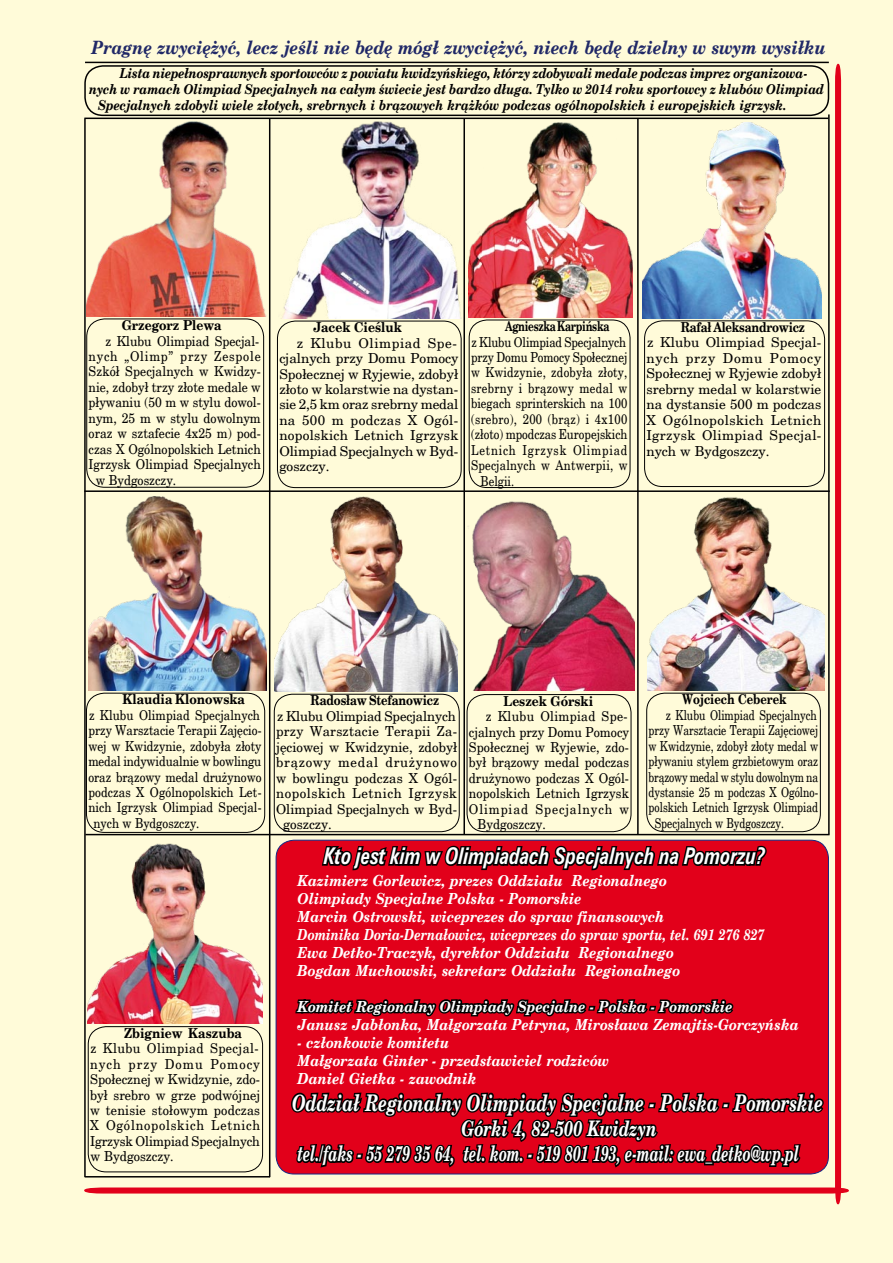
<style>
.page{position:relative;width:893px;height:1263px;background:#fffbd9}
.page>*{position:absolute;margin:0;border:0;box-sizing:border-box;transform-origin:0 0}
.t1{font:italic 700 22.5px "New Brunswick";color:#fff;scale:.73 1}
.t2{font:italic 700 21px/25.2px "New Brunswick";color:#fff;scale:.75 1}
.t3{font:italic 700 21px "Zurich PL";color:#fff;scale:.75 1}
.t4{font:italic 700 18px "New Brunswick";color:#202867;scale:.9 1}
.t5{font:italic 700 15px/18px "New Brunswick";color:#fff;scale:.9 1}
.t6{font:13.5px/15.5px "New Brunswick";color:#000;text-align:justify}
.t7{font:italic 700 13.5px "New Brunswick";color:#000;scale:.87 1}
.t8{font:13.5px "New Brunswick";color:#000;scale:.9 1}
.t9{font:13.5px "New Brunswick";color:#000;scale:.86 1}
.t10{font:13.5px "New Brunswick";color:#000;scale:.77 1}
.t11{font:13.5px/15.5px "New Brunswick";color:#000;text-align:justify;scale:.93 1}
.t12{font:13.5px "New Brunswick";color:#000;scale:.91 1}
.t13{font:13.5px "New Brunswick";color:#000;scale:.84 1}
.t14{font:700 13.5px "New Brunswick";color:#000;scale:.9 1}
.t15{font:13.5px "New Brunswick";letter-spacing:.02em;color:#000;scale:.84 1}
.t16{font:13.5px "New Brunswick";color:#000;scale:.8 1}
.t17{font:13.5px "New Brunswick";letter-spacing:.04em;color:#000}
.t18{font:13.5px "New Brunswick";letter-spacing:.025em;color:#000;scale:.84 1}
.t19{font:13.5px "New Brunswick";letter-spacing:.06em;color:#000;scale:.9 1}
.t20{font:13.5px "New Brunswick";letter-spacing:.07em;color:#000;scale:.84 1}
.t21{font:13.5px "New Brunswick";letter-spacing:.055em;color:#000}
.t22{font:13.5px "New Brunswick";letter-spacing:.03em;color:#000;scale:.84 1}
.t23{font:13.5px "New Brunswick";letter-spacing:.075em;color:#000;scale:.91 1}
.t24{font:700 13.5px "New Brunswick";color:#000;scale:.84 1}
.t25{font:700 13.5px "New Brunswick";letter-spacing:-.02em;color:#000;scale:.84 1}
.t26{font:13.5px "New Brunswick";letter-spacing:.025em;color:#000;scale:.9 1}
.t27{font:700 13.5px "New Brunswick";letter-spacing:-.025em;color:#000;scale:.74 1}
.t28{font:700 13.5px "New Brunswick";color:#000;scale:.83 1}
</style>
<div class="page">
<hr style="left:85px;top:62px;width:744px;height:1px;background:#000">
<img style="left:84px;top:65px;width:765px;height:1140px">
<hr style="left:85px;top:1176px;width:185px;height:1px;background:#000">
<h3 class="t4" style="left:91px;top:36px;width:818px">Pragnę zwyciężyć, lecz jeśli nie będę mógł zwyciężyć, niech będę dzielny w swym wysiłku</h3>
<p class="t7" style="left:120px;top:65px;width:792px">Lista niepełnosprawnych sportowców z powiatu kwidzyńskiego, którzy zdobywali medale podczas imprez organizowa-</p>
<p class="t7" style="left:89px;top:81px;width:846px">nych w ramach Olimpiad Specjalnych na całym świecie jest bardzo długa. Tylko w 2014 roku sportowcy z klubów Olimpiad</p>
<p class="t7" style="left:98px;top:97px;width:793px">Specjalnych zdobyli wiele złotych, srebrnych i brązowych krążków podczas ogólnopolskich i europejskich igrzysk.</p>
<p class="t14" style="left:122px;top:317px;width:113px">Grzegorz Plewa</p>
<p class="t8" style="left:106px;top:332px;width:172px">z Klubu Olimpiad Specjal-</p>
<p class="t19" style="left:89px;top:348px;width:193px">nych „Olimp” przy Zespole</p>
<p class="t8" style="left:89px;top:363px;width:193px">Szkół Specjalnych w Kwidzy-</p>
<p class="t8" style="left:89px;top:379px;width:193px">nie, zdobył trzy złote medale w</p>
<p class="t8" style="left:89px;top:394px;width:193px">pływaniu (50 m w stylu dowol-</p>
<p class="t8" style="left:89px;top:409px;width:193px">nym, 25 m w stylu dowolnym</p>
<p class="t8" style="left:89px;top:425px;width:193px">oraz w sztafecie 4x25 m) pod-</p>
<p class="t8" style="left:89px;top:440px;width:193px">czas X Ogólnopolskich Letnich</p>
<p class="t8" style="left:89px;top:456px;width:193px">Igrzysk Olimpiad Specjalnych</p>
<p class="t8" style="left:96px;top:471px;width:91px">w Bydgoszczy.</p>
<p class="t14" style="left:313px;top:319px;width:100px">Jacek Cieśluk</p>
<p class="t6" style="left:279px;top:335px;width:181px;text-indent:17px">z Klubu Olimpiad Spe&shy;cjalnych przy Domu Pomocy Społecznej w Ryjewie, zdobył złoto w kolarstwie na dystan&shy;sie 2,5 km oraz srebrny medal na 500 m podczas X Ogól&shy;nopolskich Letnich Igrzysk Olimpiad Specjalnych w Byd&shy;goszczy.</p>
<p class="t27" style="left:505px;top:318px;width:143px">Agnieszka Karpińska</p>
<p class="t13" style="left:471px;top:333px;width:186px">z Klubu Olimpiad Specjalnych</p>
<p class="t13" style="left:471px;top:349px;width:188px">przy Domu Pomocy Społecznej</p>
<p class="t15" style="left:471px;top:364px;width:188px">w Kwidzynie, zdobyła złoty,</p>
<p class="t22" style="left:471px;top:380px;width:188px">srebrny i brązowy medal w</p>
<p class="t13" style="left:471px;top:395px;width:188px">biegach sprinterskich na 100</p>
<p class="t18" style="left:471px;top:411px;width:188px">(srebro), 200 (brąz) i 4x100</p>
<p class="t13" style="left:471px;top:426px;width:188px">(złoto) mpodczas Europejskich</p>
<p class="t20" style="left:471px;top:441px;width:188px">Letnich Igrzysk Olimpiad</p>
<p class="t15" style="left:471px;top:457px;width:188px">Specjalnych w Antwerpii, w</p>
<p class="t13" style="left:480px;top:472px;width:42px">Belgii.</p>
<p class="t25" style="left:681px;top:319px;width:149px">Rafał Aleksandrowicz</p>
<p class="t6" style="left:646px;top:334px;width:176px">z Klubu Olimpiad Specjal&shy;nych przy Domu Pomocy Społecznej w Ryjewie zdobył srebrny medal w kolarstwie na dystansie 500 m podczas X Ogólnopolskich Letnich Igrzysk Olimpiad Specjal&shy;nych w Bydgoszczy.</p>
<p class="t14" style="left:123px;top:691px;width:138px">Klaudia Klonowska</p>
<p class="t9" style="left:89px;top:706px;width:200px">z Klubu Olimpiad Specjalnych</p>
<p class="t9" style="left:88px;top:722px;width:203px">przy Warsztacie Terapii Zajęcio-</p>
<p class="t9" style="left:88px;top:737px;width:203px">wej w Kwidzynie, zdobyła złoty</p>
<p class="t9" style="left:88px;top:753px;width:203px">medal indywidualnie w bowlingu</p>
<p class="t9" style="left:88px;top:768px;width:203px">oraz brązowy medal drużynowo</p>
<p class="t9" style="left:88px;top:784px;width:203px">podczas X Ogólnopolskich Let-</p>
<p class="t9" style="left:88px;top:799px;width:203px">nich Igrzysk Olimpiad Specjal-</p>
<p class="t9" style="left:94px;top:815px;width:125px">nych w Bydgoszczy.</p>
<p class="t14" style="left:124px;top:1024px;width:133px">Zbigniew Kaszuba</p>
<p class="t11" style="left:90px;top:1040px;width:184px">z Klubu Olimpiad Specjal&shy;nych przy Domu Pomocy Społecznej w Kwidzynie, zdo&shy;był srebro w grze podwójnej w tenisie stołowym podczas X Ogólnopolskich Letnich Igrzysk Olimpiad Specjalnych w Bydgoszczy.</p>
<p class="t24" style="left:311px;top:692px;width:154px">Radosław Stefanowicz</p>
<p class="t6" style="left:277px;top:708px;width:180px">z Klubu Olimpiad Specjalnych</p>
<p class="t6" style="left:276px;top:723px;width:182px">przy Warsztacie Terapii Za-</p>
<p class="t6" style="left:276px;top:739px;width:182px">jęciowej w Kwidzynie, zdobył</p>
<p class="t21" style="left:276px;top:754px;width:182px">brązowy medal drużynowo</p>
<p class="t6" style="left:276px;top:770px;width:182px">w bowlingu podczas X Ogól-</p>
<p class="t17" style="left:276px;top:785px;width:182px">nopolskich Letnich Igrzysk</p>
<p class="t6" style="left:276px;top:800px;width:182px">Olimpiad Specjalnych w Byd-</p>
<p class="t6" style="left:283px;top:816px;width:50px">goszczy.</p>
<p class="t14" style="left:504px;top:692px;width:101px">Leszek Górski</p>
<p class="t26" style="left:486px;top:708px;width:159px">z Klubu Olimpiad Spe-</p>
<p class="t12" style="left:469px;top:723px;width:177px">cjalnych przy Domu Pomocy</p>
<p class="t12" style="left:469px;top:739px;width:177px">Społecznej w Ryjewie, zdo-</p>
<p class="t12" style="left:469px;top:754px;width:177px">był brązowy medal podczas</p>
<p class="t12" style="left:469px;top:770px;width:177px">drużynowo podczas X Ogól-</p>
<p class="t12" style="left:469px;top:785px;width:177px">nopolskich Letnich Igrzysk</p>
<p class="t23" style="left:469px;top:800px;width:177px">Olimpiad Specjalnych w</p>
<p class="t12" style="left:478px;top:816px;width:76px">Bydgoszczy.</p>
<p class="t28" style="left:682px;top:691px;width:127px">Wojciech Ceberek</p>
<p class="t16" style="left:666px;top:706px;width:190px">z Klubu Olimpiad Specjalnych</p>
<p class="t10" style="left:649px;top:722px;width:222px">przy Warsztacie Terapii Zajęciowej</p>
<p class="t10" style="left:649px;top:737px;width:222px">w Kwidzynie, zdobył złoty medal w</p>
<p class="t10" style="left:649px;top:753px;width:222px">pływaniu stylem grzbietowym oraz</p>
<p class="t10" style="left:649px;top:768px;width:222px">brązowy medal w stylu dowolnym na</p>
<p class="t10" style="left:649px;top:784px;width:222px">dystansie 25 m podczas X Ogólno-</p>
<p class="t10" style="left:649px;top:799px;width:222px">polskich Letnich Igrzysk Olimpiad</p>
<p class="t10" style="left:655px;top:815px;width:169px">Specjalnych w Bydgoszczy.</p>
<h2 class="t3" style="left:324px;top:842px;width:589px">Kto jest kim w Olimpiadach Specjalnych na Pomorzu?</h2>
<p class="t5" style="left:298px;top:871px;width:520px">Kazimierz Gorlewicz, prezes Oddziału Regionalnego<br>Olimpiady Specjalne Polska - Pomorskie<br>Marcin Ostrowski, wiceprezes do spraw finansowych<br>Dominika Doria-Dernałowicz, wiceprezes do spraw sportu, tel. 691 276 827<br>Ewa Detko-Traczyk, dyrektor Oddziału Regionalnego<br>Bogdan Muchowski, sekretarz Oddziału Regionalnego</p>
<p class="t5" style="left:298px;top:997px;width:558px">Komitet Regionalny Olimpiady Specjalne - Polska - Pomorskie<br>Janusz Jabłonka, Małgorzata Petryna, Mirosława Zemajtis-Gorczyńska</p>
<p class="t5" style="left:298px;top:1033px;width:347px">- członkowie komitetu<br>Małgorzata Ginter - przedstawiciel rodziców<br>Daniel Gietka - zawodnik</p>
<h1 class="t1" style="left:292px;top:1089px;width:729px">Oddział Regionalny Olimpiady Specjalne - Polska - Pomorskie</h1>
<h2 class="t2" style="left:298px;top:1115px;width:670px;text-indent:164px">Górki 4, 82-500 Kwidzyn<br>tel./faks - 55 279 35 64, tel. kom. - 519 801 193, e-mail: ewa_detko@wp.pl</h2>
</div>
